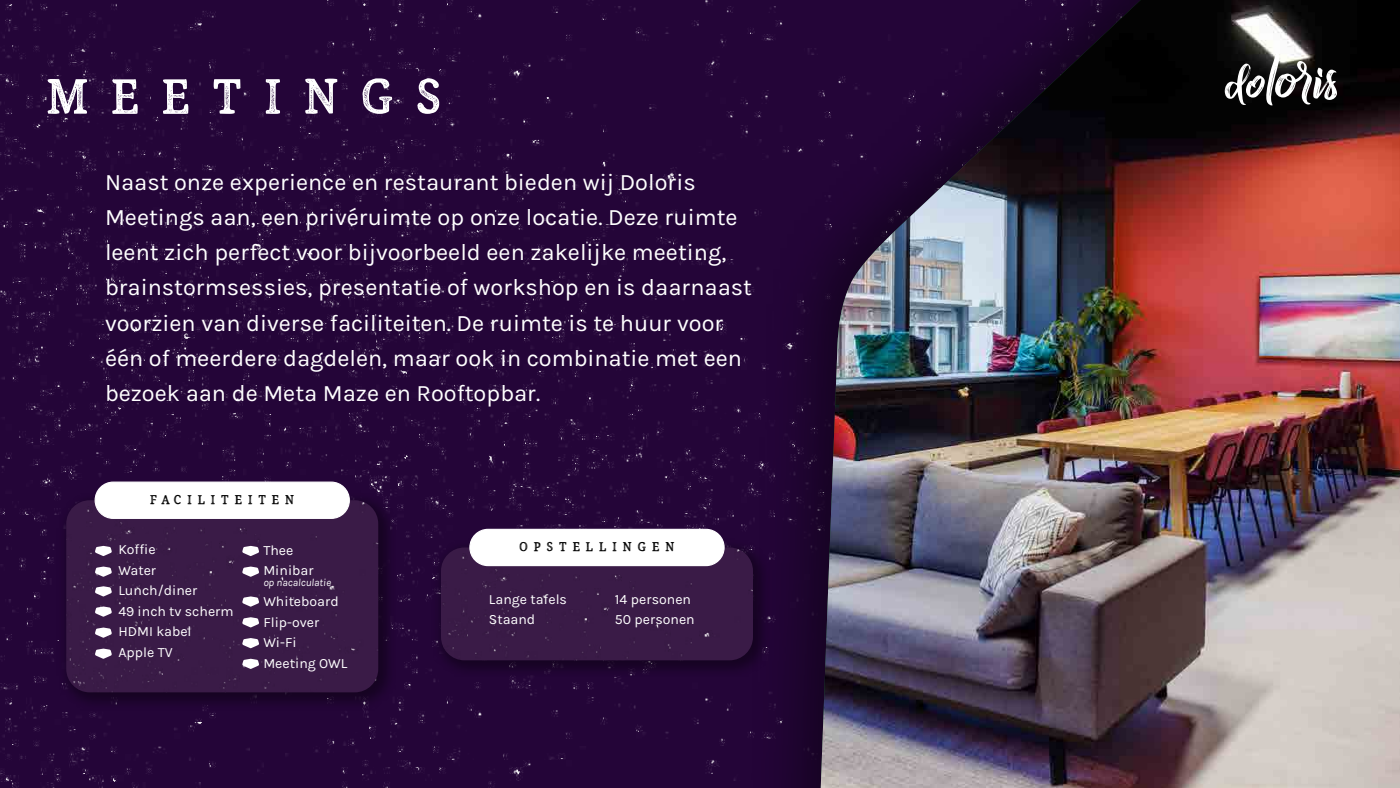
<style>
.page{position:relative;width:1400px;height:788px;background:#fff}
.page>*{position:absolute;margin:0;border:0;box-sizing:border-box;transform-origin:0 0}
.t1{font:129.33px "Endurest Distant";color:#fff}
.t2{font:33.86px "Endurest Distant";color:#000}
.t3{font:23.45px/35px "Karla";color:#fff}
.t4{font:14.09px/20.5px "Karla";color:#fff}
.t5{font:italic 10.67px "Karla";color:#fff}
</style>
<div class="page">
<div style="left:0;top:0;width:732px;height:788px;background:#240538"></div>
<div style="left:732px;top:0;width:668px;height:788px;background:#240538"></div>
<svg style="left:803px;top:48px;width:18px;height:740px;fill:#1e042e"></svg>
<img style="left:821px;top:0;width:579px;height:788px">
<svg style="left:1225px;top:52px;width:112px;height:53px;background:#5b5a59"></svg>
<div style="left:57px;top:490px;width:340px;height:221px;background:#000;opacity:.4"></div>
<div style="left:66px;top:500px;width:312px;height:192px;background:#3a1b47"></div>
<div style="left:95px;top:482px;width:254px;height:36px;background:#fff;border-radius:18px"></div>
<div style="left:95px;top:481px;width:255px;height:38px;border:1px solid #fff;border-radius:18px"></div>
<svg style="left:95px;top:546px;width:17px;height:10px"></svg>
<svg style="left:242px;top:546px;width:17px;height:10px"></svg>
<svg style="left:242px;top:566px;width:17px;height:10px"></svg>
<svg style="left:242px;top:596px;width:17px;height:10px"></svg>
<svg style="left:242px;top:617px;width:17px;height:10px"></svg>
<svg style="left:242px;top:638px;width:17px;height:10px"></svg>
<svg style="left:242px;top:658px;width:17px;height:11px"></svg>
<svg style="left:95px;top:566px;width:17px;height:10px"></svg>
<svg style="left:95px;top:586px;width:17px;height:10px"></svg>
<svg style="left:95px;top:606px;width:17px;height:10px"></svg>
<svg style="left:95px;top:627px;width:17px;height:10px"></svg>
<svg style="left:95px;top:648px;width:17px;height:10px"></svg>
<div style="left:431px;top:537px;width:341px;height:142px;background:#000;opacity:.4"></div>
<div style="left:441px;top:547px;width:312px;height:113px;background:#3a1b47"></div>
<div style="left:470px;top:529px;width:254px;height:36px;background:#fff;border-radius:18px"></div>
<div style="left:469px;top:528px;width:256px;height:38px;border:1px solid #fff;border-radius:18px"></div>
<h1 class="t1" style="left:35px;top:12px;width:418px">meetings</h1>
<p class="t3" style="left:105px;top:167px;width:649px">Naast onze experience en restaurant bieden wij Doloris Meetings aan, een privéruimte op onze locatie. Deze ruimte leent zich perfect voor bijvoorbeeld een zakelijke meeting, brainstormsessies, presentatie of workshop en is daarnaast voorzien van diverse faciliteiten. De ruimte is te huur voor één of meerdere dagdelen, maar ook in combinatie met een bezoek aan de Meta Maze en Rooftopbar.</p>
<h2 class="t2" style="left:147px;top:477px;width:151px">FACILITEITEN</h2>
<p class="t4" style="left:118px;top:540px;width:117px">Koffie<br>Water<br>Lunch/diner<br>49 inch tv scherm<br>HDMI kabel<br>Apple TV</p>
<p class="t4" style="left:263px;top:540px;width:52px">Thee<br>Minibar</p>
<p class="t5" style="left:263px;top:577px;width:69px">op nacalculatie</p>
<p class="t4" style="left:263px;top:592px;width:86px">Whiteboard<br>Flip-over<br>Wi-Fi<br>Meeting OWL</p>
<h2 class="t2" style="left:517px;top:524px;width:162px">OPSTELLINGEN</h2>
<p class="t4" style="left:489px;top:589px;width:80px">Lange tafels<br>Staand</p>
<p class="t4" style="left:615px;top:589px;width:81px">14 personen<br>50 personen</p>
</div>
